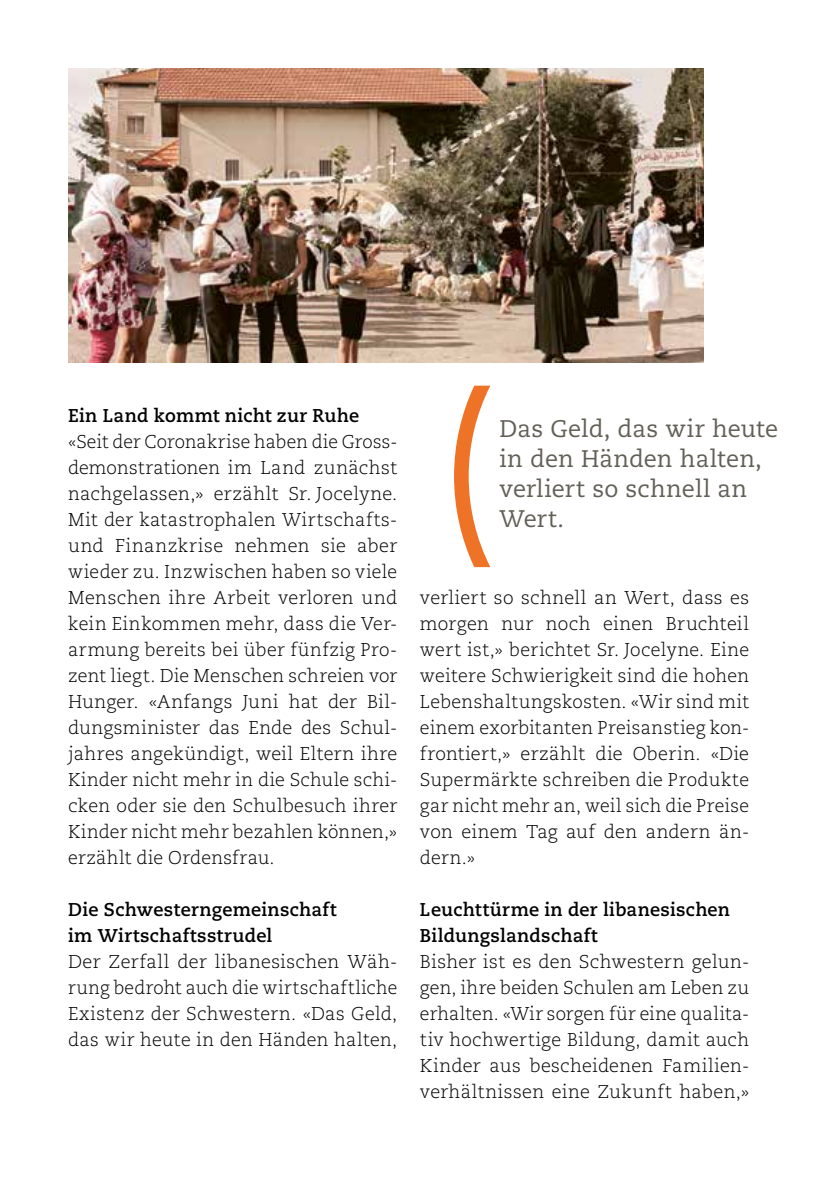
<style>
.page{position:relative;width:840px;height:1191px;background:#fff}
.page>*{position:absolute;margin:0;border:0;box-sizing:border-box;transform-origin:0 0}
.t1{font:24px/30px "Caecilia";letter-spacing:.01em;color:#625f57}
.t2{font:300 18.4px/26px "Caecilia";letter-spacing:.02em;color:#000;text-align:justify}
.t3{font:300 18.4px/26px "Caecilia";letter-spacing:.02em;color:#000;scale:.96 1}
.t4{font:700 18.4px/26px "Caecilia";letter-spacing:.015em;color:#000}
</style>
<div class="page">
<svg style="left:454px;top:386px;width:36px;height:181px"></svg>
<img style="left:68px;top:68px;width:635px;height:295px">
<p class="t4" style="left:68px;top:403px;width:292px">Ein Land kommt nicht zur Ruhe</p>
<p class="t3" style="left:68px;top:429px;width:344px">«Seit der Coronakrise haben die Gross&shy;demonstrationen im Land zunächst nachgelassen,» erzählt Sr. Jocelyne.<br>Mit der katastrophalen Wirtschafts&shy;und Finanzkrise nehmen sie aber wieder zu. Inzwischen haben so viele Menschen ihre Arbeit verloren und kein Einkommen mehr, dass die Ver&shy;armung bereits bei über fünfzig Pro&shy;zent liegt. Die Menschen schreien vor Hunger. «Anfangs Juni hat der Bil&shy;dungsminister das Ende des Schul&shy;jahres angekündigt, weil Eltern ihre Kinder nicht mehr in die Schule schi&shy;cken oder sie den Schulbesuch ihrer Kinder nicht mehr bezahlen können,» erzählt die Ordensfrau.</p>
<p class="t4" style="left:68px;top:897px;width:269px">Die Schwesterngemeinschaft im Wirtschaftsstrudel</p>
<p class="t2" style="left:68px;top:949px;width:330px">Der Zerfall der libanesischen Wäh&shy;rung bedroht auch die wirtschaftliche Existenz der Schwestern. «Das Geld, das wir heute in den Händen halten,</p>
<h1 class="t1" style="left:499px;top:414px;width:280px">Das Geld, das wir heute in den Händen halten, verliert so schnell an<br>Wert.</h1>
<p class="t2" style="left:420px;top:585px;width:330px">verliert so schnell an Wert, dass es morgen nur noch einen Bruchteil wert ist,» berichtet Sr. Jocelyne. Eine weitere Schwierigkeit sind die hohen Lebenshaltungskosten. «Wir sind mit einem exorbitanten Preisanstieg kon&shy;frontiert,» erzählt die Oberin. «Die Supermärkte schreiben die Produkte gar nicht mehr an, weil sich die Preise von einem Tag auf den andern än&shy;dern.»</p>
<p class="t4" style="left:420px;top:897px;width:311px">Leuchttürme in der libanesischen<br>Bildungslandschaft</p>
<p class="t2" style="left:420px;top:949px;width:330px">Bisher ist es den Schwestern gelun&shy;gen, ihre beiden Schulen am Leben zu erhalten. «Wir sorgen für eine qualita&shy;tiv hochwertige Bildung, damit auch Kinder aus bescheidenen Familien&shy;verhältnissen eine Zukunft haben,»</p>
</div>
